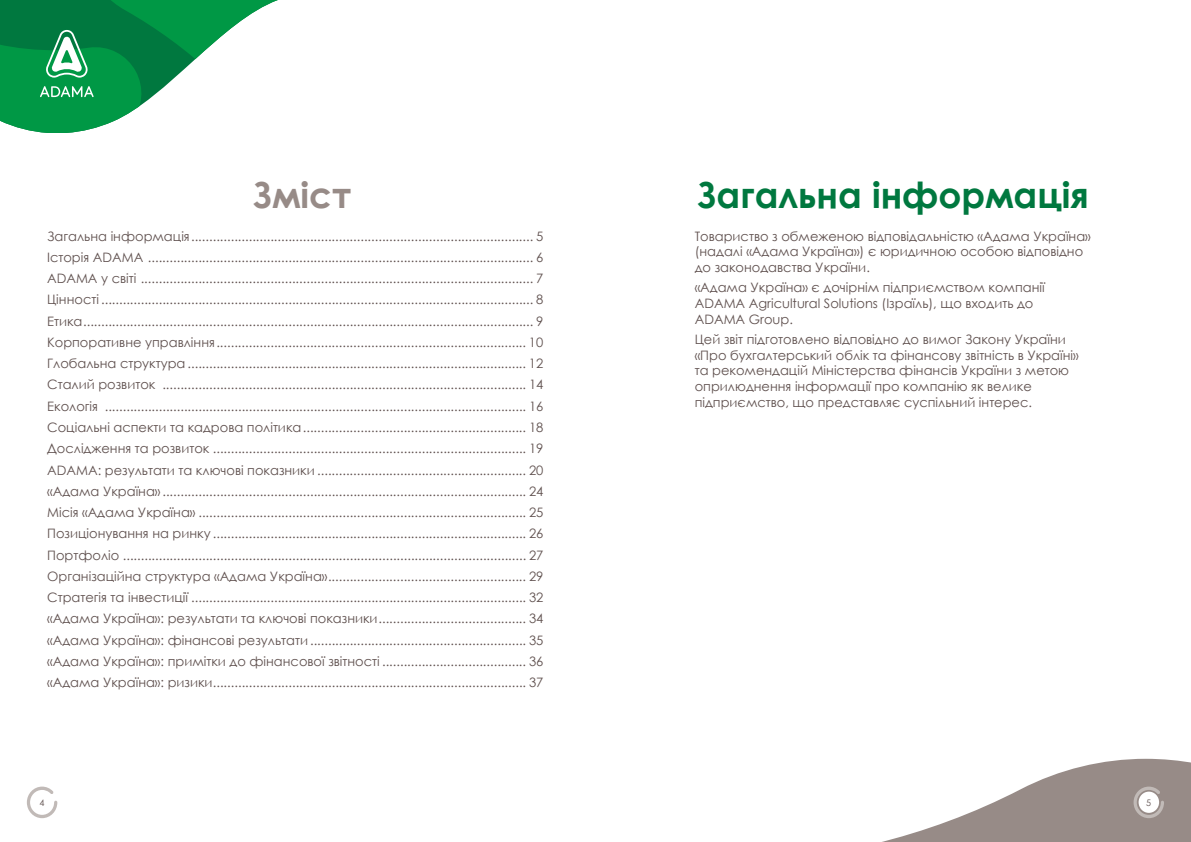
<style>
.page{position:relative;width:1191px;height:842px;background:#fff}
.page>*{position:absolute;margin:0;border:0;box-sizing:border-box;transform-origin:0 0}
.t1{font:700 36px "Century Gothic";color:#00783f}
.t2{font:700 36px "Century Gothic";color:#978b87}
.t3{font:13px/21.3px "Century Gothic";color:#5f504e}
.t4{font:9px "Century Gothic";color:#5f504e}
</style>
<div class="page">
<svg style="left:0;top:0;width:278px;height:133px"></svg>
<svg style="left:882px;top:759px;width:309px;height:83px"></svg>
<svg style="left:27px;top:787px;width:30px;height:31px"></svg>
<h1 class="t2" style="left:253px;top:168px;width:100px">Зміст</h1>
<p class="t3" style="left:47px;top:225px;width:498px;text-align:justify">Загальна інформація............................................................................................... 5<br>Історія ADAMA ........................................................................................................... 6<br>ADAMA у світі ............................................................................................................. 7<br>Цінності ........................................................................................................................ 8<br>Етика............................................................................................................................. 9<br>Корпоративне управління ...................................................................................... 10<br>Глобальна структура .............................................................................................. 12<br>Сталий розвиток ..................................................................................................... 14<br>Екологія ..................................................................................................................... 16<br>Соціальні аспекти та кадрова політика.............................................................. 18<br>Дослідження та розвиток ....................................................................................... 19<br>ADAMA: результати та ключові показники .......................................................... 20 «Адама Україна» ..................................................................................................... 24<br>Місія «Адама Україна» ........................................................................................... 25<br>Позиціонування на ринку ....................................................................................... 26<br>Портфоліо ................................................................................................................ 27<br>Організаційна структура «Адама Україна»....................................................... 29<br>Стратегія та інвестиції ............................................................................................. 32 «Адама Україна»: результати та ключові показники......................................... 34 «Адама Україна»: фінансові результати ............................................................ 35 «Адама Україна»: примітки до фінансової звітності ........................................ 36 «Адама Україна»: ризики....................................................................................... 37</p>
<h1 class="t1" style="left:697px;top:168px;width:393px">Загальна інформація</h1>
<p class="t3" style="left:694px;top:228px;width:397px;line-height:15.6px">Товариство з обмеженою відповідальністю «Адама Україна» (надалі «Адама Україна») є юридичною особою відповідно до законодавства України.</p>
<p class="t3" style="left:694px;top:280px;width:352px;line-height:15.6px">«Адама Україна» є дочірнім підприємством компанії<br>ADAMA Agricultural Solutions (Ізраїль), що входить до<br>ADAMA Group.</p>
<p class="t3" style="left:694px;top:331px;width:385px;line-height:15.6px">Цей звіт підготовлено відповідно до вимог Закону України «П ро бухгалтерський облік та фінансову звітність в Україні» та рекомендацій Міністерства фінансів України з метою оприлюднення інформації про компанію як велике підприємство, що представляє суспільний інтерес.</p>
<p class="t4" style="left:40px;top:796px;width:6px">4</p>
<p class="t4" style="left:1146px;top:796px;width:6px">5</p>
</div>
